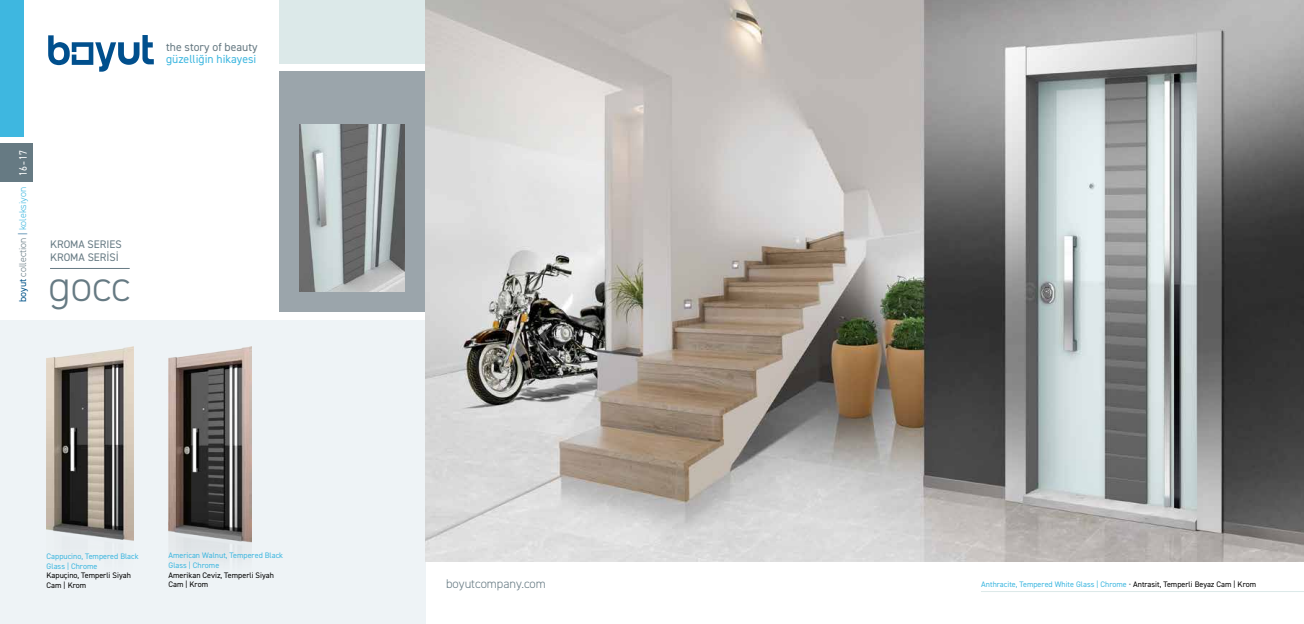
<style>
.page{position:relative;width:1304px;height:624px;background:#fff}
.page>*{position:absolute;margin:0;border:0;box-sizing:border-box;transform-origin:0 0}
.t1{font:300 43px "DIN2014";color:#667a83}
.t2{font:300 12.6px "DIN2014";color:#667a83}
.t3{font:11.7px "DIN2014";color:#3eb7e0}
.t4{font:11.7px "DIN2014";color:#667a83}
.t5{font:11.7px "DIN2014";color:#fff}
.t6{font:11px/13.2px "DIN2014";color:#667a83}
.t7{font:10.8px "DIN2014";color:#fff;scale:.9 1}
.t8{font:300 9.9px "DIN2014";color:#667a83}
.t9{font:8px/9.6px "DIN2014";color:#3eb7e0}
.t10{font:8px/9.6px "DIN2014";color:#000}
.s1{font-weight:400;color:#005389}
.s2{color:#005389}
.s3{color:#3eb7e0}
.s4{color:#667a83}
.s5{color:#000}
</style>
<div class="page">
<svg style="left:48px;top:35px;width:106px;height:37px"></svg>
<div style="left:0;top:0;width:23px;height:137px;background:#3eb7e0"></div>
<div style="left:0;top:143px;width:33px;height:38px;background:#667a83"></div>
<div style="left:0;top:320px;width:426px;height:304px;background:#eef3f6"></div>
<div style="left:279px;top:72px;width:147px;height:240px;background:#9ba5ab"></div>
<div style="left:279px;top:0;width:147px;height:63px;background:#dce9e9"></div>
<img style="left:426px;top:0;width:878px;height:561px">
<hr style="left:981px;top:591px;width:323px;height:1px;background:#dce9e9">
<img style="left:300px;top:125px;width:105px;height:166px">
<hr style="left:50px;top:268px;width:80px;height:1px;background:#667a83">
<img style="left:47px;top:346px;width:86px;height:195px">
<img style="left:169px;top:346px;width:83px;height:214px">
<h3 class="t7" style="left:16px;top:176px;width:29px;rotate:-90deg">16 17</h3>
<h3 class="t5" style="left:16px;top:165px;width:5px;rotate:-90deg">-</h3>
<p class="t8" style="left:17px;top:302px;width:116px;rotate:-90deg"><span class="s1">boyut</span> collection <span class="s2">|</span> <span class="s3">koleksiyon</span></p>
<h3 class="t6" style="left:50px;top:238px;width:73px">KROMA SERIES<br>KROMA SERİSİ</h3>
<h1 class="t1" style="left:49px;top:259px;width:83px">gocc</h1>
<h3 class="t4" style="left:166px;top:40px;width:93px">the story of beauty</h3>
<h3 class="t3" style="left:166px;top:52px;width:92px">güzelliğin hikayesi</h3>
<p class="t9" style="left:47px;top:551px;width:94px">Cappucino, Tempered Black<br>Glass | Chrome</p>
<p class="t10" style="left:47px;top:570px;width:86px">Kapuçino, Temperli Siyah<br>Cam | Krom</p>
<p class="t9" style="left:169px;top:550px;width:116px">American Walnut, Tempered Black<br>Glass | Chrome</p>
<p class="t10" style="left:169px;top:569px;width:107px">Amerikan Ceviz, Temperli Siyah<br>Cam | Krom</p>
<h2 class="t2" style="left:446px;top:576px;width:101px">boyutcompany.com</h2>
<p class="t9" style="left:981px;top:579px;width:276px">Anthracite, Tempered White Glass | Chrome <span class="s4">•</span> <span class="s5">Antrasit, Temperli Beyaz Cam | Krom</span></p>
</div>
